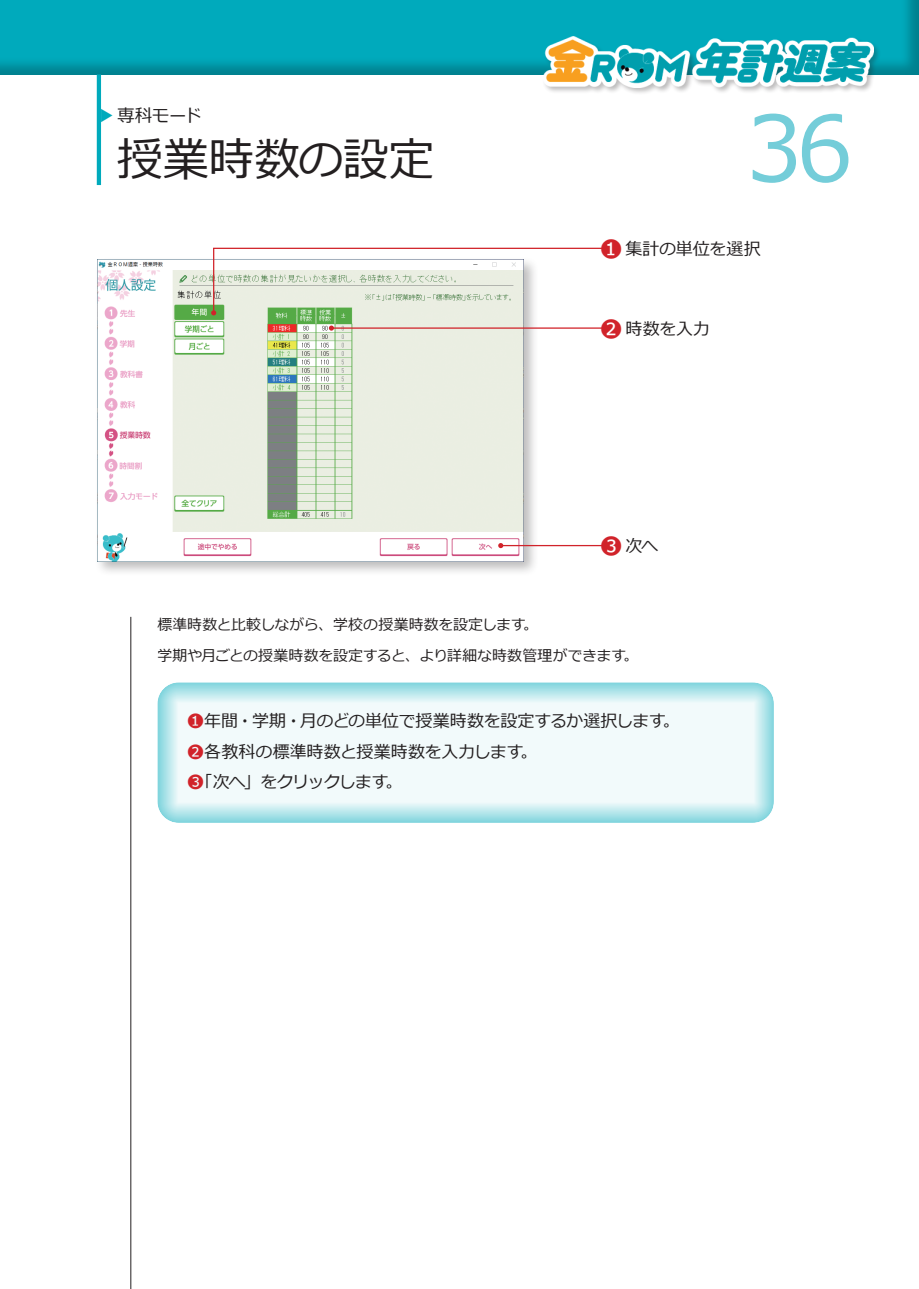
<style>
.page{position:relative;width:919px;height:1289px;background:#fff}
.page>*{position:absolute;margin:0;border:0;box-sizing:border-box;transform-origin:0 0}
.t1{font:90.3px "Meiryo UI";color:#74cdd9}
.t2{font:45.75px "Meiryo";letter-spacing:-.01em;color:#231f20}
.t3{font:17.7px "Meiryo";letter-spacing:-.03em;color:#231f20}
.t4{font:16.95px/30.6px "Meiryo";letter-spacing:-.02em;color:#231f20}
.t5{font:14.85px/30.6px "Meiryo";color:#231f20}
.s1{color:#00aabc}
.s2{font-size:22.35px;color:#d1232a}
.s3{color:#d1232a}
</style>
<div class="page">
<div style="left:0;top:0;width:918px;height:77px;background:#231f20;opacity:.28"></div>
<hr style="left:97px;top:77px;width:4px;height:106px;background:#00aabc">
<div style="left:542px;top:35px;width:339px;height:60px;background:#231f20;opacity:.3"></div>
<img style="left:543px;top:37px;width:330px;height:50px">
<div style="left:94px;top:256px;width:444px;height:320px;background:#231f20;opacity:.3"></div>
<img style="left:98px;top:259px;width:425px;height:302px">
<hr style="left:130px;top:617px;width:1px;height:671px;background:#231f20">
<div style="left:144px;top:672px;width:644px;height:153px;background:#fff;opacity:.95"></div>
<svg style="left:211px;top:247px;width:392px;height:68px"></svg>
<hr style="left:331px;top:327px;width:271px;height:2px;background:#d1232a">
<svg style="left:329px;top:325px;width:5px;height:5px"></svg>
<hr style="left:500px;top:545px;width:102px;height:1px;background:#d1232a">
<svg style="left:498px;top:543px;width:5px;height:5px"></svg>
<p class="t3" style="left:97px;top:103px;width:107px"><span class="s1">▶</span> 専科モード</p>
<h2 class="t2" style="left:117px;top:128px;width:318px">授業時数の設定</h2>
<h1 class="t1" style="left:746px;top:86px;width:108px">36</h1>
<p class="t4" style="left:600px;top:234px;width:162px"><span class="s2">❶</span> 集計の単位を選択</p>
<p class="t4" style="left:600px;top:314px;width:111px"><span class="s2">❷</span> 時数を入力</p>
<p class="t4" style="left:600px;top:531px;width:59px"><span class="s2">❸</span>次へ</p>
<p class="t5" style="left:157px;top:610px;width:482px">標準時数と比較しながら、学校の授業時数を設定します。<br>学期や月ごとの授業時数を設定すると、より詳細な時数管理ができます。</p>
<p class="t4" style="left:187px;top:706px;width:494px"><span class="s3">❶</span>年間・学期・月のどの単位で授業時数を設定するか選択します。<br><span class="s3">❷</span>各教科の標準時数と授業時数を入力します。<br><span class="s3">❸</span>「次へ」をクリックします。</p>
</div>
